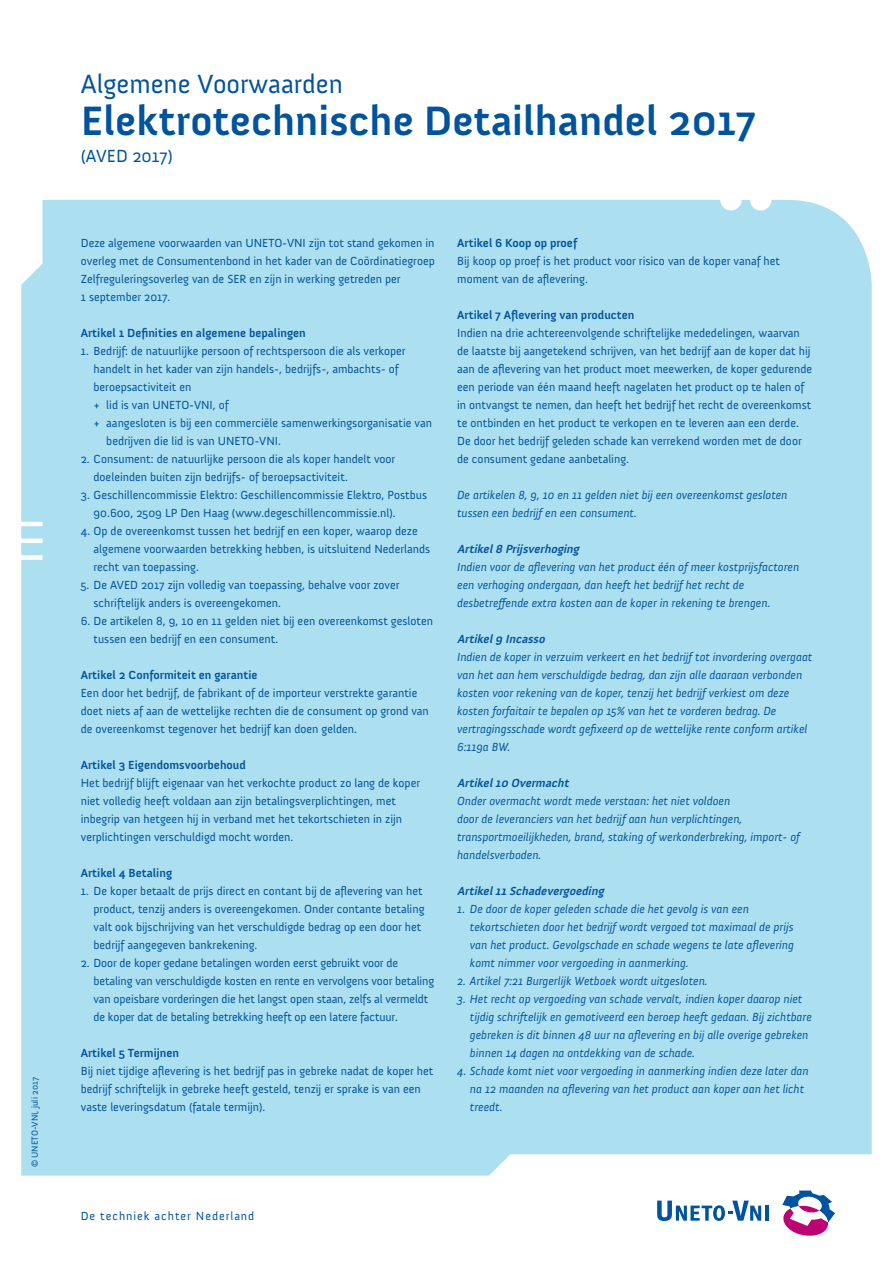
<style>
.page{position:relative;width:893px;height:1263px;background:#fff}
.page>*{position:absolute;margin:0;border:0;box-sizing:border-box;transform-origin:0 0}
.t1{font:700 42px "Anivers";color:#01539e}
.t2{font:27px "Anivers";color:#01539e}
.t3{font:18px "Anivers";color:#01539e}
.plat{font:12px/18px "Anivers";color:#01539e}
.plat-2{font:italic 12px/18px "Anivers";color:#01539e}
.Plat_inspring{font:italic 12px/18px "Anivers";color:#01539e}
.Plat_inspring-2{font:12px/18px "Anivers";color:#01539e}
.artikel_titel{font:700 12px "Anivers";color:#01539e}
.artikel_titel-2{font:italic 700 12px "Anivers";color:#01539e}
.plat-3{font:12px "Anivers";letter-spacing:.08em;color:#01539e}
.t4{font:9px "Anivers";color:#01539e}
</style>
<div class="page">
<div style="left:21px;top:200px;width:851px;height:975px;background:#acdfef"></div>
<hr style="left:765px;top:1205px;width:3px;height:16px;background:#0153a0">
<svg style="left:782px;top:1190px;width:53px;height:46px"></svg>
<svg style="left:657px;top:1200px;width:104px;height:21px"></svg>
<p class="t4" style="left:30px;top:1167px;width:92px;rotate:-90deg">© UNETO-VNI, juli 2017</p>
<h2 class="t2" style="left:81px;top:69px;width:264px">Algemene Voorwaarden</h2>
<h1 class="t1" style="left:81px;top:98px;width:677px">Elektrotechnische Detailhandel 2017</h1>
<h3 class="t3" style="left:81px;top:146px;width:93px">(AVED 2017)</h3>
<p class="plat" style="left:81px;top:234px;width:356px">Deze algemene voorwaarden van UNETO-VNI zijn tot stand gekomen in overleg met de Consumentenbond in het kader van de Coördinatiegroep Zelfreguleringsoverleg van de SER en zijn in werking getreden per<br>1 september 2017.</p>
<p class="artikel_titel" style="left:81px;top:327px;width:227px">Artikel 1 Definities en algemene bepalingen</p>
<p class="plat" style="left:94px;top:342px;width:314px;text-indent:-13px">1. Bedrijf: de natuurlijke persoon of rechtspersoon die als verkoper handelt in het kader van zijn handels-, bedrijfs-, ambachts- of beroepsactiviteit en</p>
<p class="plat" style="left:94px;top:396px;width:137px">+ lid is van UNETO-VNI, of</p>
<p class="plat" style="left:106px;top:414px;width:327px;text-indent:-13px">+ aangesloten is bij een commerciële samenwerkingsorganisatie van bedrijven die lid is van UNETO-VNI.</p>
<p class="plat" style="left:94px;top:450px;width:303px;text-indent:-13px">2. Consument: de natuurlijke persoon die als koper handelt voor doeleinden buiten zijn bedrijfs- of beroepsactiviteit.</p>
<p class="plat" style="left:94px;top:486px;width:335px;text-indent:-13px">3. Geschillencommissie Elektro: Geschillencommissie Elektro, Postbus<br>90.600, 2509 LP Den Haag (www.degeschillencommissie.nl).</p>
<p class="Plat_inspring-2" style="left:94px;top:522px;width:338px;text-indent:-13px">4. Op de overeenkomst tussen het bedrijf en een koper, waarop deze algemene voorwaarden betrekking hebben, is uitsluitend Nederlands recht van toepassing.</p>
<p class="Plat_inspring-2" style="left:94px;top:576px;width:308px;text-indent:-13px">5. De AVED 2017 zijn volledig van toepassing, behalve voor zover schriftelijk anders is overeengekomen.</p>
<p class="Plat_inspring-2" style="left:94px;top:612px;width:341px;text-indent:-13px">6. De artikelen 8, 9, 10 en 11 gelden niet bij een overeenkomst gesloten tussen een bedrijf en een consument.</p>
<p class="artikel_titel" style="left:81px;top:669px;width:178px">Artikel 2 Conformiteit en garantie</p>
<p class="plat" style="left:81px;top:684px;width:350px">Een door het bedrijf, de fabrikant of de importeur verstrekte garantie doet niets af aan de wettelijke rechten die de consument op grond van de overeenkomst tegenover het bedrijf kan doen gelden.</p>
<p class="artikel_titel" style="left:81px;top:759px;width:167px">Artikel 3 Eigendomsvoorbehoud</p>
<p class="plat" style="left:81px;top:774px;width:341px">Het bedrijf blijft eigenaar van het verkochte product zo lang de koper niet volledig heeft voldaan aan zijn betalingsverplichtingen, met inbegrip van hetgeen hij in verband met het tekortschieten in zijn verplichtingen verschuldigd mocht worden.</p>
<p class="artikel_titel" style="left:81px;top:867px;width:93px">Artikel 4 Betaling</p>
<p class="plat" style="left:94px;top:882px;width:332px;text-indent:-13px">1. De koper betaalt de prijs direct en contant bij de aflevering van het product, tenzij anders is overeengekomen. Onder contante betaling valt ook bijschrijving van het verschuldigde bedrag op een door het bedrijf aangegeven bankrekening.</p>
<p class="plat" style="left:94px;top:954px;width:342px;text-indent:-13px">2. Door de koper gedane betalingen worden eerst gebruikt voor de betaling van verschuldigde kosten en rente en vervolgens voor betaling van opeisbare vorderingen die het langst open staan, zelfs al vermeldt de koper dat de betaling betrekking heeft op een latere factuur.</p>
<p class="artikel_titel" style="left:81px;top:1047px;width:100px">Artikel 5 Termijnen</p>
<p class="plat" style="left:81px;top:1062px;width:354px">Bij niet tijdige aflevering is het bedrijf pas in gebreke nadat de koper het bedrijf schriftelijk in gebreke heeft gesteld, tenzij er sprake is van een vaste leveringsdatum (fatale termijn).</p>
<p class="artikel_titel" style="left:457px;top:237px;width:121px">Artikel 6 Koop op proef</p>
<p class="plat" style="left:457px;top:252px;width:324px">Bij koop op proef is het product voor risico van de koper vanaf het moment van de aflevering.</p>
<p class="artikel_titel" style="left:457px;top:309px;width:179px">Artikel 7 Aflevering van producten</p>
<p class="plat" style="left:457px;top:324px;width:357px">Indien na drie achtereenvolgende schriftelijke mededelingen, waarvan de laatste bij aangetekend schrijven, van het bedrijf aan de koper dat hij aan de aflevering van het product moet meewerken, de koper gedurende een periode van één maand heeft nagelaten het product op te halen of in ontvangst te nemen, dan heeft het bedrijf het recht de overeenkomst te ontbinden en het product te verkopen en te leveren aan een derde.<br>De door het bedrijf geleden schade kan verrekend worden met de door de consument gedane aanbetaling.</p>
<p class="plat-2" style="left:457px;top:486px;width:332px">De artikelen 8, 9, 10 en 11 gelden niet bij een overeenkomst gesloten tussen een bedrijf en een consument.</p>
<p class="artikel_titel-2" style="left:457px;top:543px;width:126px">Artikel8 Prijsverhoging</p>
<p class="plat-2" style="left:457px;top:558px;width:344px">Indien voor de aflevering van het product één of meer kostprijsfactoren een verhoging ondergaan, dan heeft het bedrijf het recht de desbetreffende extra kosten aan de koper in rekening te brengen.</p>
<p class="artikel_titel-2" style="left:457px;top:633px;width:92px">Artikel9 Incasso</p>
<p class="plat-2" style="left:457px;top:648px;width:357px">Indien de koper in verzuim verkeert en het bedrijf tot invordering overgaat van het aan hem verschuldigde bedrag, dan zijn alle daaraan verbonden kosten voor rekening van de koper, tenzij het bedrijf verkiest om deze kosten forfaitair te bepalen op 15% van het te vorderen bedrag. De vertragingsschade wordt gefixeerd op de wettelijke rente conform artikel 6:119a BW.</p>
<p class="artikel_titel-2" style="left:457px;top:777px;width:116px">Artikel10 Overmacht</p>
<p class="plat-2" style="left:457px;top:792px;width:344px">Onder overmacht wordt mede verstaan: het niet voldoen<br>door de leveranciers van het bedrijf aan hun verplichtingen, transportmoeilijkheden, brand, staking of werkonderbreking, import- of handelsverboden.</p>
<p class="artikel_titel-2" style="left:457px;top:885px;width:151px">Artikel11 Schadevergoeding</p>
<p class="Plat_inspring" style="left:470px;top:900px;width:326px;text-indent:-13px">1. De door de koper geleden schade die het gevolg is van een tekortschieten door het bedrijf wordt vergoed tot maximaal de prijs van het product. Gevolgschade en schade wegens te late aflevering komt nimmer voor vergoeding in aanmerking.</p>
<p class="Plat_inspring" style="left:457px;top:972px;width:252px">2. Artikel 7:21 Burgerlijk Wetboek wordt uitgesloten.</p>
<p class="Plat_inspring" style="left:470px;top:990px;width:343px;text-indent:-13px">3. Het recht op vergoeding van schade vervalt, indien koper daarop niet tijdig schriftelijk en gemotiveerd een beroep heeft gedaan. Bij zichtbare gebreken is dit binnen 48 uur na aflevering en bij alle overige gebreken binnen 14 dagen na ontdekking van de schade.</p>
<p class="Plat_inspring" style="left:470px;top:1062px;width:340px;text-indent:-13px">4. Schade komt niet voor vergoeding in aanmerking indien deze later dan na 12 maanden na aflevering van het product aan koper aan het licht treedt.</p>
<p class="plat-3" style="left:81px;top:1210px;width:175px">De techniek achter Nederland</p>
</div>
